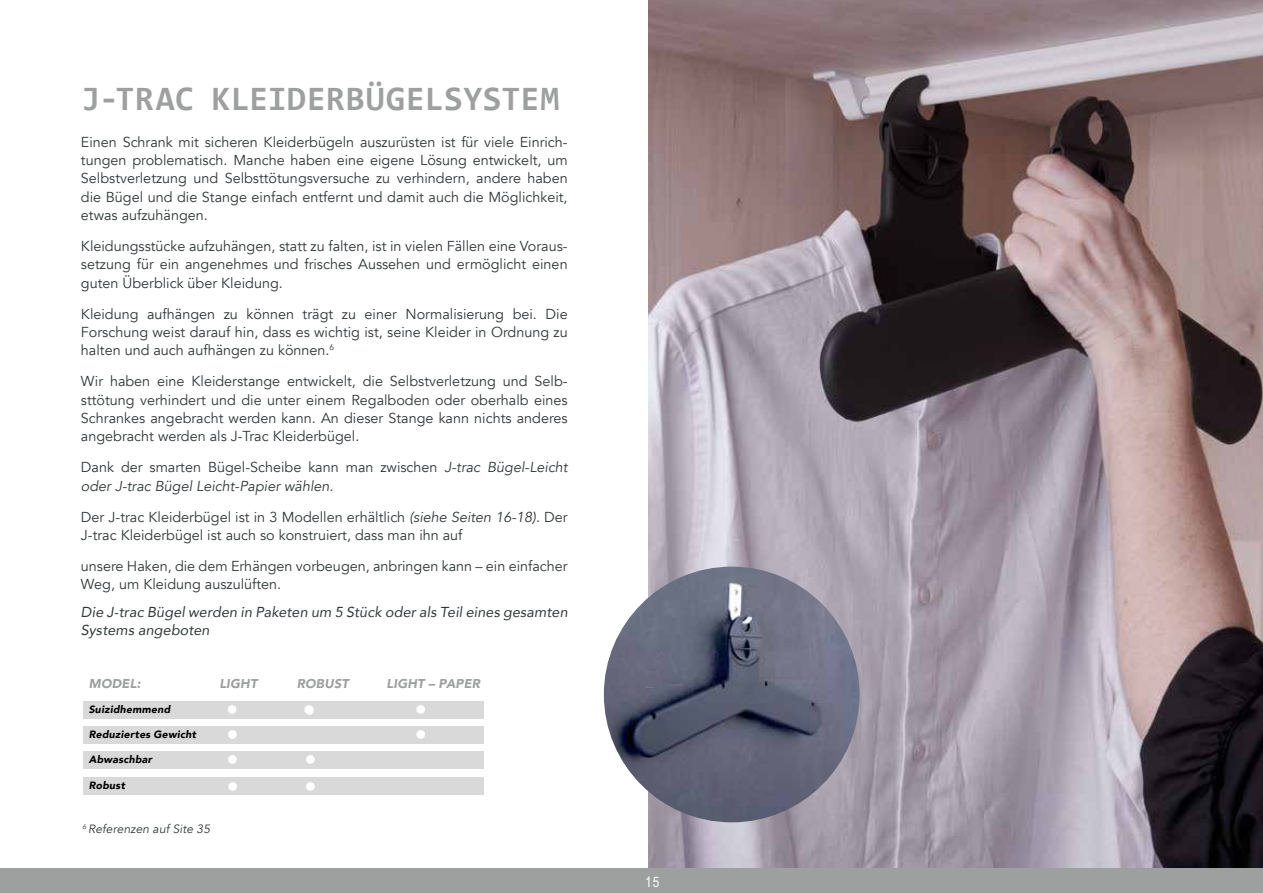
<style>
.page{position:relative;width:1263px;height:893px;background:#fff}
.page>*{position:absolute;margin:0;border:0;box-sizing:border-box;transform-origin:0 0}
.t1{font:700 34.5px "Consolas";letter-spacing:.01em;color:#9e9f9f}
.t2{font:900 24.3px/27px "Avenir";color:#fff}
.t3{font:14.4px/18.3px "Avenir";color:#313739;text-align:justify}
.t4{font:italic 14.4px/18.3px "Avenir";color:#313739}
.t5{font:italic 14.4px/18.3px "Avenir";letter-spacing:.01em;color:#313739}
.t6{font:14.4px "Arial Narrow";color:#fff}
.t7{font:italic 900 12.75px "Avenir";letter-spacing:.015em;color:#9e9f9f}
.t8{font:italic 12px "Avenir";letter-spacing:.01em;color:#313739}
.t9{font:italic 900 10.5px "Avenir";letter-spacing:.025em;color:#000}
.s1{font-style:normal}
.s2{font-style:italic}
</style>
<div class="page">
<img style="left:649px;top:0;width:614px;height:868px">
<div style="left:0;top:868px;width:1263px;height:25px;background:#9e9f9f"></div>
<div style="left:83px;top:701px;width:400px;height:17px;background:#d9d9d9"></div>
<div style="left:83px;top:726px;width:400px;height:17px;background:#d9d9d9"></div>
<div style="left:83px;top:751px;width:400px;height:18px;background:#d9d9d9"></div>
<div style="left:83px;top:777px;width:400px;height:18px;background:#d9d9d9"></div>
<img style="left:604px;top:567px;width:255px;height:255px;border-radius:128px">
<h1 class="t1" style="left:81px;top:76px;width:479px">J-TRAC KLEIDERBÜGELSYSTEM</h1>
<p class="t3" style="left:81px;top:133px;width:488px">Einen Schrank mit sicheren Kleiderbügeln auszurüsten ist für viele Einrich&shy;tungen problematisch. Manche haben eine eigene Lösung entwickelt, um Selbstverletzung und Selbsttötungsversuche zu verhindern, andere haben die Bügel und die Stange einfach entfernt und damit auch die Möglichkeit, etwas aufzuhängen.</p>
<p class="t3" style="left:81px;top:237px;width:488px">Kleidungsstücke aufzuhängen, statt zu falten, ist in vielen Fällen eine Voraus&shy;setzung für ein angenehmes und frisches Aussehen und ermöglicht einen guten Überblick über Kleidung.</p>
<p class="t3" style="left:81px;top:305px;width:488px">Kleidung aufhängen zu können trägt zu einer Normalisierung bei. Die Forschung weist darauf hin, dass es wichtig ist, seine Kleider in Ordnung zu halten und auch aufhängen zu können.<sup>6</sup></p>
<p class="t3" style="left:81px;top:372px;width:488px">Wir haben eine Kleiderstange entwickelt, die Selbstverletzung und Selb&shy;sttötung verhindert und die unter einem Regalboden oder oberhalb eines Schrankes angebracht werden kann. An dieser Stange kann nichts anderes angebracht werden als J-Trac Kleiderbügel.</p>
<p class="t4" style="left:81px;top:458px;width:488px"><span class="s1">Dank der smarten Bügel-Scheibe kann man zwischen</span> J-trac Bügel-Leicht oder J-trac Bügel Leicht-Papier wählen.</p>
<p class="t3" style="left:81px;top:508px;width:488px">Der J-trac Kleiderbügel ist in 3 Modellen erhältlich <span class="s2">(siehe Seiten 16-18)</span>. Der<br>J-trac Kleiderbügel ist auch so konstruiert, dass man ihn auf</p>
<p class="t3" style="left:81px;top:557px;width:488px">unsere Haken, die dem Erhängen vorbeugen, anbringen kann – ein einfacher<br>Weg, um Kleidung auszulüften.</p>
<p class="t5" style="left:81px;top:603px;width:488px">Die J-trac Bügel werden in Paketen um 5 Stück oder als Teil eines gesamten<br>Systems angeboten</p>
<p class="t7" style="left:89px;top:673px;width:53px">MODEL:</p>
<p class="t7" style="left:219px;top:673px;width:39px">LIGHT</p>
<p class="t7" style="left:297px;top:673px;width:54px">ROBUST</p>
<p class="t7" style="left:387px;top:673px;width:95px">LIGHT – PAPER</p>
<p class="t9" style="left:89px;top:701px;width:83px">Suizidhemmend</p>
<p class="t9" style="left:89px;top:726px;width:109px">Reduziertes Gewicht</p>
<p class="t9" style="left:89px;top:751px;width:65px">Abwaschbar</p>
<p class="t9" style="left:89px;top:777px;width:38px">Robust</p>
<h2 class="t2" style="left:226px;top:696px;width:14px;line-height:25.7px">• •</h2>
<h2 class="t2" style="left:415px;top:696px;width:14px;line-height:25.3px">• •</h2>
<h2 class="t2" style="left:303px;top:685px;width:15px;line-height:49.7px">• •</h2>
<h2 class="t2" style="left:304px;top:773px;width:14px">•</h2>
<h2 class="t2" style="left:227px;top:746px;width:14px">• •</h2>
<p class="t8" style="left:82px;top:821px;width:129px"><sup>6</sup> Referenzen auf Site 35</p>
<p class="t6" style="left:645px;top:871px;width:16px">15</p>
</div>
